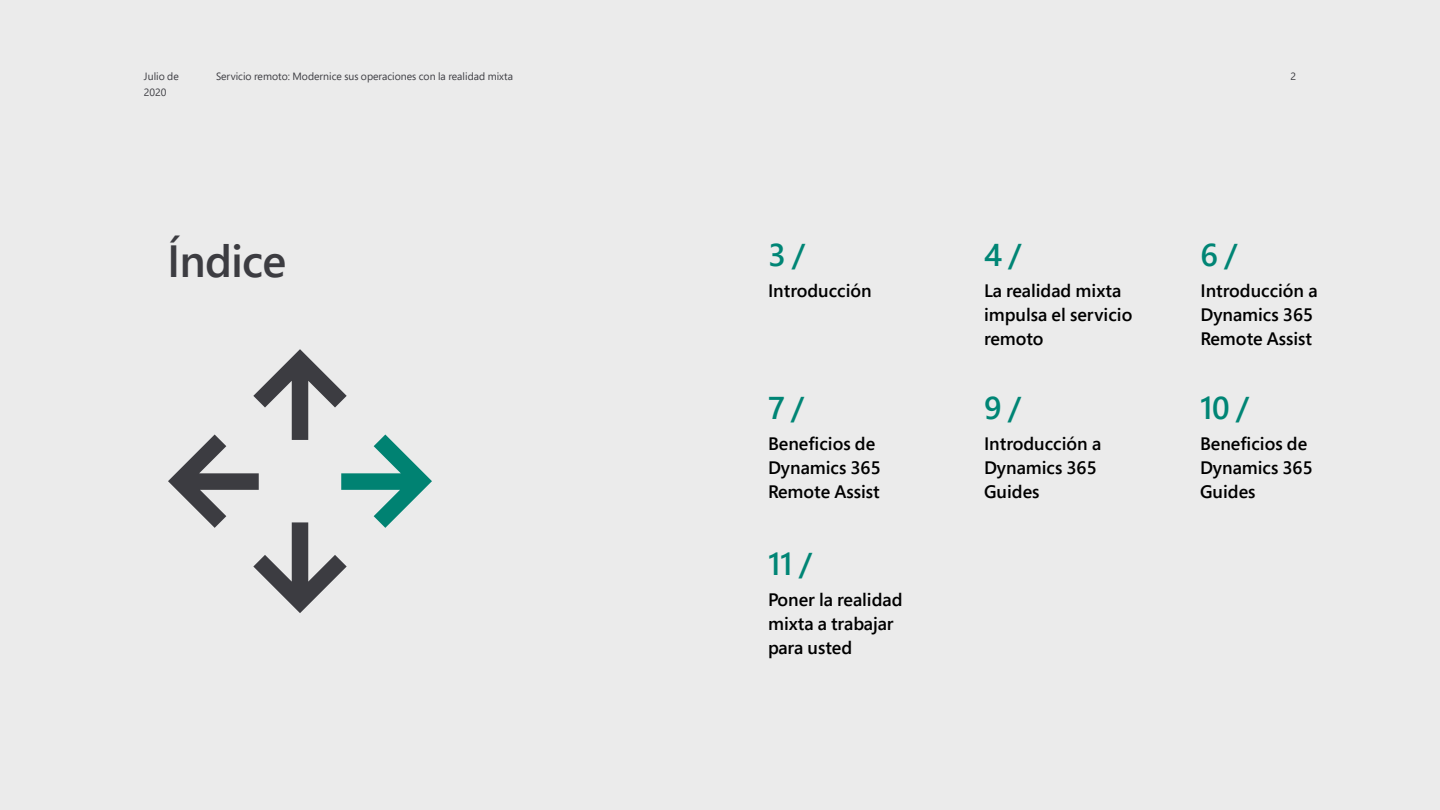
<style>
.page{position:relative;width:1440px;height:810px;background:#ebebeb}
.page>*{position:absolute;margin:0;border:0;box-sizing:border-box;transform-origin:0 0}
.TOC_Title{font:600 45px "Segoe Pro";letter-spacing:-.02em;color:#3c3c41}
.TOC_page{font:600 31.5px "Segoe Pro";color:#008575}
.TOC2_24_32{font:600 18px/24px "Segoe Pro";color:#000}
.t1{font:10.5px "Segoe Pro";color:#3c3c41}
</style>
<div class="page">
<svg style="left:168px;top:349px;width:264px;height:264px"></svg>
<p class="t1" style="left:144px;top:69px;width:36px">Julio de</p>
<p class="t1" style="left:1290px;top:69px;width:7px">2</p>
<p class="t1" style="left:144px;top:85px;width:24px">2020</p>
<p class="t1" style="left:216px;top:69px;width:298px">Servicio remoto: Modernice sus operaciones con la realidad mixta</p>
<p class="TOC_Title" style="left:167px;top:230px;width:121px">Índice</p>
<p class="TOC_page" style="left:768px;top:234px;width:39px">3 /</p>
<p class="TOC2_24_32" style="left:768px;top:278px;width:105px">Introducción</p>
<p class="TOC_page" style="left:768px;top:387px;width:38px">7 /</p>
<p class="TOC2_24_32" style="left:768px;top:431px;width:114px">Beneficios de<br>Dynamics 365<br>Remote Assist</p>
<p class="TOC_page" style="left:768px;top:543px;width:46px">11 /</p>
<p class="TOC2_24_32" style="left:768px;top:587px;width:136px">Poner la realidad mixta a trabajar para usted</p>
<p class="TOC_page" style="left:984px;top:234px;width:39px">4 /</p>
<p class="TOC2_24_32" style="left:984px;top:278px;width:150px">La realidad mixta impulsa el servicio remoto</p>
<p class="TOC_page" style="left:984px;top:387px;width:39px">9 /</p>
<p class="TOC2_24_32" style="left:984px;top:431px;width:119px">Introducción a<br>Dynamics 365<br>Guides</p>
<p class="TOC_page" style="left:1200px;top:234px;width:39px">6 /</p>
<p class="TOC2_24_32" style="left:1200px;top:278px;width:119px">Introducción a<br>Dynamics 365<br>Remote Assist</p>
<p class="TOC_page" style="left:1200px;top:387px;width:51px">10 /</p>
<p class="TOC2_24_32" style="left:1200px;top:431px;width:114px">Beneficios de<br>Dynamics 365<br>Guides</p>
</div>
